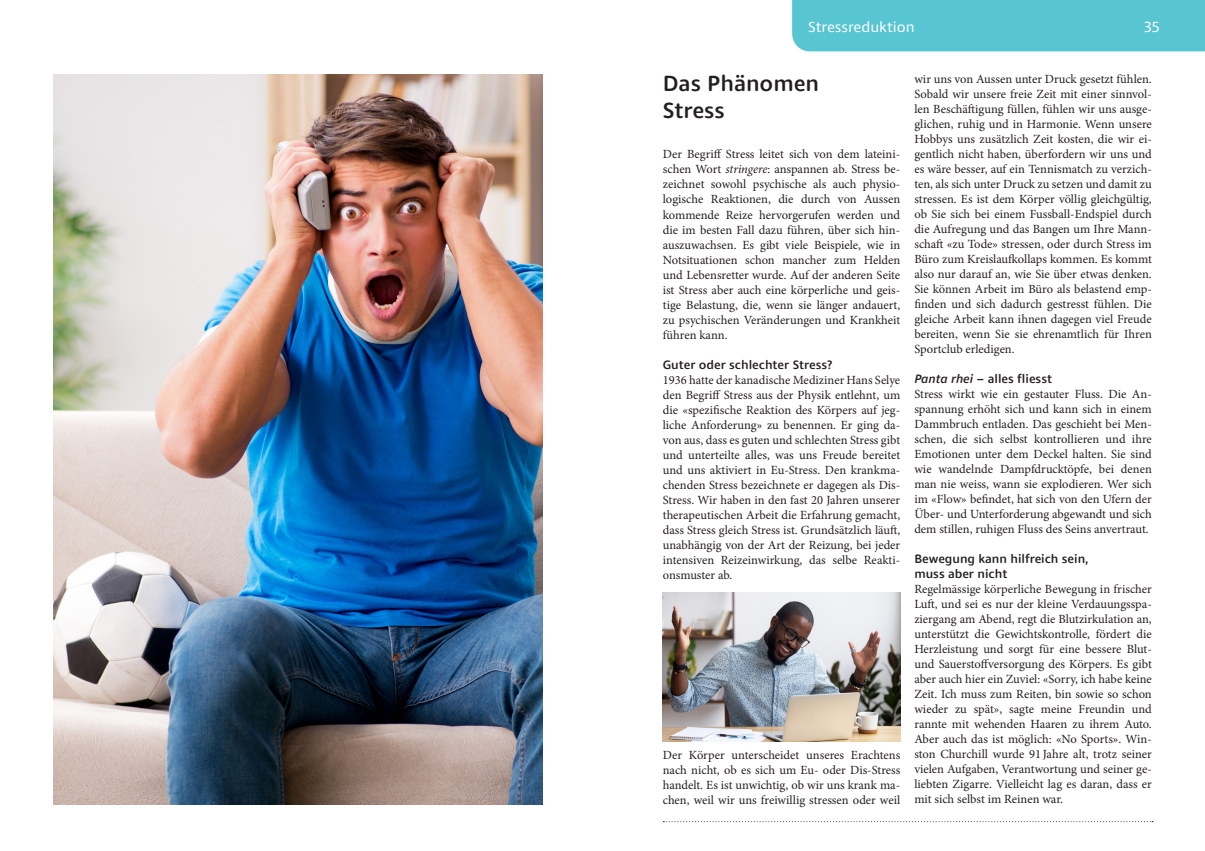
<style>
.page{position:relative;width:1205px;height:851px;background:#fff}
.page>*{position:absolute;margin:0;border:0;box-sizing:border-box;transform-origin:0 0}
.Titel{font:500 22.5px/27px "Dita";color:#231f20}
.t1{font:15px "Dita";color:#fff}
.Lauftext{font:12.5px/15px "Minion Pro";color:#231f20;text-align:justify}
.Zwischentitel{font:500 12.5px "Dita";color:#231f20}
.s1{font-style:italic}
</style>
<div class="page">
<div style="left:792px;top:0;width:413px;height:51px;background:#58c6d2"></div>
<svg style="left:663px;top:821px;width:490px;height:1px"></svg>
<img style="left:663px;top:592px;width:237px;height:149px">
<img style="left:53px;top:74px;width:489px;height:730px">
<p class="t1" style="left:808px;top:17px;width:108px">Stressreduktion</p>
<p class="t1" style="left:1144px;top:17px;width:17px">35</p>
<p class="Titel" style="left:663px;top:70px;width:158px">Das Phänomen<br>Stress</p>
<p class="Lauftext" style="left:663px;top:147px;width:239px">Der Begriff Stress leitet sich von dem lateini&shy;schen Wort <span class="s1">stringere</span>: anspannen ab. Stress be&shy;zeichnet sowohl psychische als auch physio&shy;logische Reaktionen, die durch von Aussen kommende Reize hervorgerufen werden und die im besten Fall dazu führen, über sich hin&shy;auszuwachsen. Es gibt viele Beispiele, wie in Notsituationen schon mancher zum Helden und Lebensretter wurde. Auf der anderen Seite ist Stress aber auch eine körperliche und geis&shy;tige Belastung, die, wenn sie länger andauert, zu psychischen Veränderungen und Krankheit führen kann.</p>
<p class="Zwischentitel" style="left:663px;top:356px;width:171px">Guter oder schlechter Stress?</p>
<p class="Lauftext" style="left:663px;top:372px;width:239px">1936 hatte der kanadische Mediziner Hans Selye den Begriff Stress aus der Physik entlehnt, um die «spezifische Reaktion des Körpers auf jeg&shy;liche Anforderung» zu benennen. Er ging da&shy;von aus, dass es guten und schlechten Stress gibt und unterteilte alles, was uns Freude bereitet und uns aktiviert in Eu-Stress. Den krankma&shy;chenden Stress bezeichnete er dagegen als Dis-Stress. Wir haben in den fast 20 Jahren unserer therapeutischen Arbeit die Erfahrung gemacht, dass Stress gleich Stress ist. Grundsätzlich läuft, unabhängig von der Art der Reizung, bei jeder intensiven Reizeinwirkung, das selbe Reakti&shy;onsmuster ab.</p>
<p class="Lauftext" style="left:663px;top:747px;width:239px">Der Körper unterscheidet unseres Erachtens nach nicht, ob es sich um Eu- oder Dis-Stress handelt. Es ist unwichtig, ob wir uns krank ma&shy;chen, weil wir uns freiwillig stressen oder weil</p>
<p class="Lauftext" style="left:914px;top:71px;width:239px">wir uns von Aussen unter Druck gesetzt fühlen.<br>Sobald wir unsere freie Zeit mit einer sinnvol&shy;len Beschäftigung füllen, fühlen wir uns ausge&shy;glichen, ruhig und in Harmonie. Wenn unsere Hobbys uns zusätzlich Zeit kosten, die wir ei&shy;gentlich nicht haben, überfordern wir uns und es wäre besser, auf ein Tennismatch zu verzich&shy;ten, als sich unter Druck zu setzen und damit zu stressen. Es ist dem Körper völlig gleichgültig, ob Sie sich bei einem Fussball-Endspiel durch die Aufregung und das Bangen um Ihre Mann&shy;schaft «zu Tode» stressen, oder durch Stress im Büro zum Kreislaufkollaps kommen. Es kommt also nur darauf an, wie Sie über etwas denken.<br>Sie können Arbeit im Büro als belastend emp&shy;finden und sich dadurch gestresst fühlen. Die gleiche Arbeit kann ihnen dagegen viel Freude bereiten, wenn Sie sie ehrenamtlich für Ihren Sportclub erledigen.</p>
<p class="Zwischentitel" style="left:914px;top:371px;width:139px"><span class="s1">Panta rhei</span> – alles fliesst</p>
<p class="Lauftext" style="left:914px;top:386px;width:239px">Stress wirkt wie ein gestauter Fluss. Die An&shy;spannung erhöht sich und kann sich in einem Dammbruch entladen. Das geschieht bei Men&shy;schen, die sich selbst kontrollieren und ihre Emotionen unter dem Deckel halten. Sie sind wie wandelnde Dampfdrucktöpfe, bei denen man nie weiss, wann sie explodieren. Wer sich im «Flow» befindet, hat sich von den Ufern der Über- und Unterforderung abgewandt und sich dem stillen, ruhigen Fluss des Seins anvertraut.</p>
<p class="Zwischentitel" style="left:914px;top:551px;width:176px">Bewegung kann hilfreich sein,</p>
<p class="Zwischentitel" style="left:914px;top:566px;width:94px">muss aber nicht</p>
<p class="Lauftext" style="left:914px;top:581px;width:239px">Regelmässige körperliche Bewegung in frischer Luft, und sei es nur der kleine Verdauungsspa&shy;ziergang am Abend, regt die Blutzirkulation an, unterstützt die Gewichtskontrolle, fördert die Herzleistung und sorgt für eine bessere Blut&shy;und Sauerstoffversorgung des Körpers. Es gibt aber auch hier ein Zuviel: «Sorry, ich habe keine Zeit. Ich muss zum Reiten, bin sowie so schon wieder zu spät», sagte meine Freundin und rannte mit wehenden Haaren zu ihrem Auto.<br>Aber auch das ist möglich: «No Sports». Win&shy;ston Churchill wurde 91 Jahre alt, trotz seiner vielen Aufgaben, Verantwortung und seiner ge&shy;liebten Zigarre. Vielleicht lag es daran, dass er mit sich selbst im Reinen war.</p>
</div>
